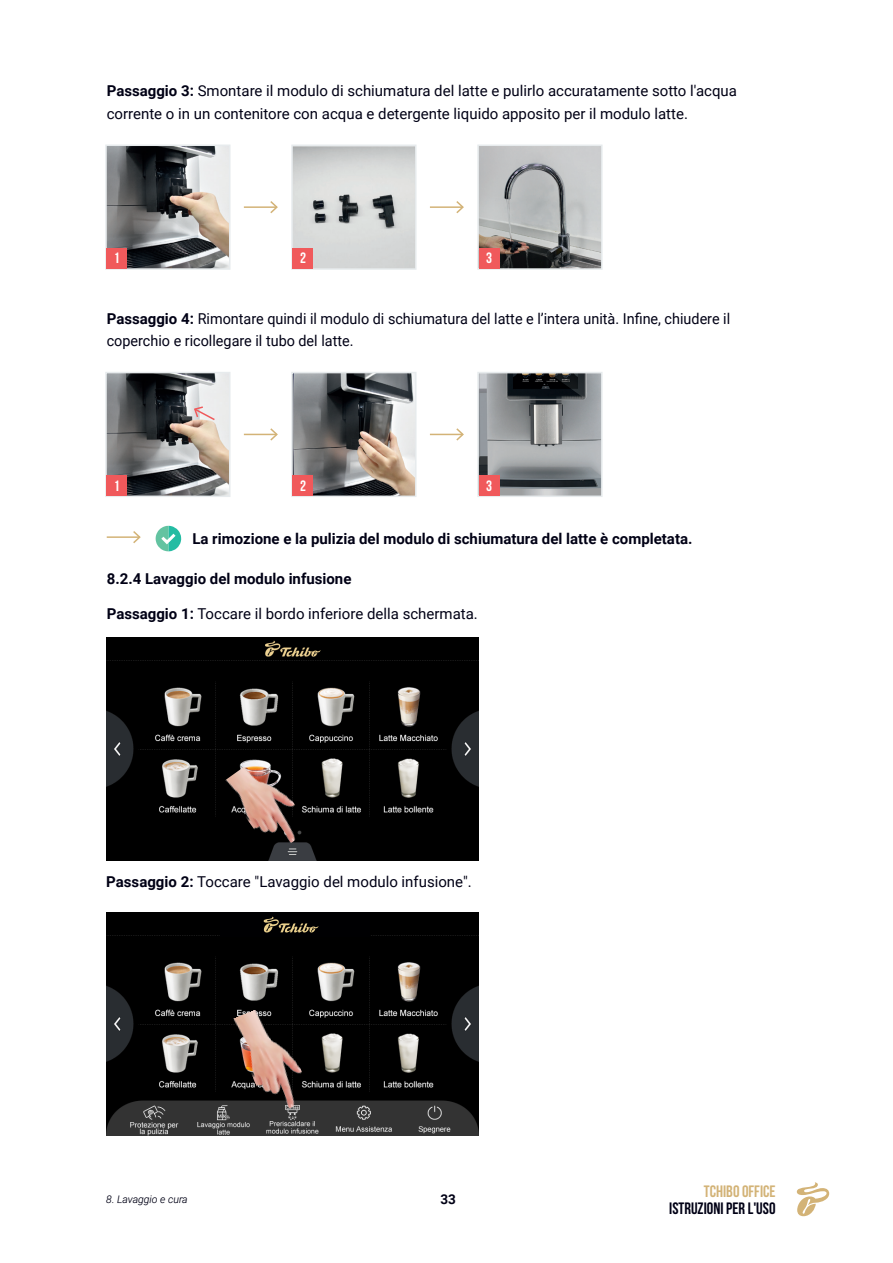
<style>
.page{position:relative;width:893px;height:1263px;background:#fff}
.page>*{position:absolute;margin:0;border:0;box-sizing:border-box;transform-origin:0 0}
.t1{font:700 16.5px "Bebas Neue";color:#000015}
.t2{font:700 16.5px "Bebas Neue";color:#d3b377}
.Fliesstext{font:15px/22.5px "Roboto";color:#000015}
.Fliesstext-2{font:15px/22.5px "Roboto";color:#000015;scale:.96 1}
.Überschrift_3{font:700 15px "Roboto";color:#000015}
.t3{font:700 15px "Bebas Neue";color:#fff}
.t4{font:700 13.5px "Roboto";color:#000015}
.t5{font:italic 10.5px "Roboto";color:#000015}
.s1{font-weight:700}
</style>
<div class="page">
<svg style="left:105px;top:144px;width:126px;height:126px;background:#7f7e7e"></svg>
<svg style="left:291px;top:144px;width:126px;height:126px;background:#cccdcd"></svg>
<svg style="left:477px;top:144px;width:126px;height:126px;background:#a9aaaa"></svg>
<div style="left:107px;top:248px;width:20px;height:20px;background:#f0595b"></div>
<div style="left:293px;top:248px;width:20px;height:20px;background:#f0595b"></div>
<div style="left:479px;top:248px;width:20px;height:20px;background:#f0595b"></div>
<hr style="left:430px;top:206px;width:33px;height:2px;background:#d3b377">
<svg style="left:455px;top:201px;width:9px;height:13px"></svg>
<hr style="left:244px;top:206px;width:33px;height:2px;background:#d3b377">
<svg style="left:269px;top:201px;width:9px;height:13px"></svg>
<hr style="left:107px;top:536px;width:33px;height:2px;background:#d3b377">
<svg style="left:132px;top:531px;width:9px;height:13px"></svg>
<svg style="left:156px;top:526px;width:25px;height:26px"></svg>
<svg style="left:291px;top:372px;width:126px;height:125px;background:#7f7c7a"></svg>
<svg style="left:477px;top:372px;width:126px;height:125px;background:#85888b"></svg>
<div style="left:293px;top:475px;width:20px;height:21px;background:#f0595b"></div>
<div style="left:479px;top:475px;width:20px;height:21px;background:#f0595b"></div>
<hr style="left:430px;top:434px;width:33px;height:1px;background:#d3b377">
<svg style="left:455px;top:428px;width:9px;height:13px"></svg>
<hr style="left:244px;top:434px;width:33px;height:1px;background:#d3b377">
<svg style="left:269px;top:428px;width:9px;height:13px"></svg>
<svg style="left:105px;top:372px;width:126px;height:125px;background:#817c7b"></svg>
<img style="left:107px;top:637px;width:372px;height:223px">
<img style="left:221px;top:755px;width:91px;height:101px">
<img style="left:106px;top:912px;width:372px;height:223px">
<img style="left:230px;top:1002px;width:83px;height:114px">
<div style="left:221px;top:912px;width:149px;height:24px;background:#000002"></div>
<svg style="left:264px;top:917px;width:54px;height:15px"></svg>
<svg style="left:797px;top:1182px;width:32px;height:34px"></svg>
<p class="Fliesstext" style="left:107px;top:79px;width:632px"><span class="s1">Passaggio 3:</span> Smontare il modulo di schiumatura del latte e pulirlo accuratamente sotto l'acqua corrente o in un contenitore con acqua e detergente liquido apposito per il modulo latte.</p>
<p class="t3" style="left:114px;top:250px;width:7px">1</p>
<p class="t3" style="left:300px;top:250px;width:7px">2</p>
<p class="t3" style="left:486px;top:250px;width:7px">3</p>
<p class="Fliesstext-2" style="left:107px;top:306px;width:651px"><span class="s1">Passaggio 4:</span> Rimontare quindi il modulo di schiumatura del latte e l’intera unità. Infine, chiudere il coperchio e ricollegare il tubo del latte.</p>
<p class="t3" style="left:114px;top:477px;width:7px">1</p>
<p class="t3" style="left:300px;top:477px;width:7px">2</p>
<p class="t3" style="left:486px;top:477px;width:7px">3</p>
<p class="Überschrift_3" style="left:192px;top:528px;width:502px">La rimozione e la pulizia del modulo di schiumatura del latte è completata.</p>
<p class="Überschrift_3" style="left:107px;top:568px;width:246px">8.2.4 Lavaggio del modulo infusione</p>
<p class="Fliesstext" style="left:107px;top:602px;width:373px"><span class="s1">Passaggio 1:</span> Toccare il bordo inferiore della schermata.</p>
<p class="Fliesstext" style="left:106px;top:869px;width:367px"><span class="s1">Passaggio 2:</span> Toccare "Lavaggio del modulo infusione".</p>
<p class="t5" style="left:106px;top:1192px;width:83px">8. Lavaggio e cura</p>
<p class="t4" style="left:440px;top:1190px;width:17px">33</p>
<p class="t2" style="left:704px;top:1182px;width:73px">TCHIBO OFFICE</p>
<p class="t1" style="left:669px;top:1199px;width:108px">ISTRUZIONI PER L'USO</p>
</div>
